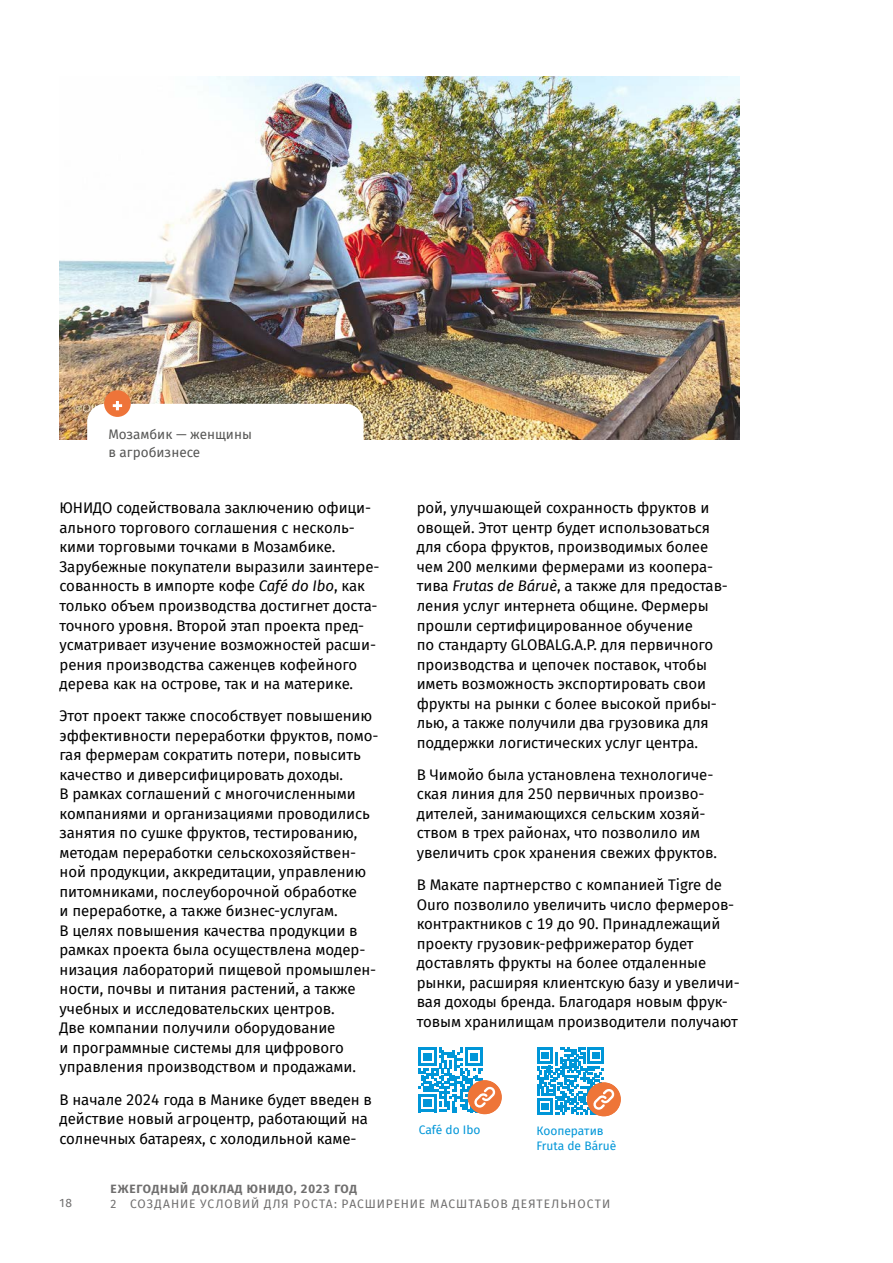
<style>
.page{position:relative;width:893px;height:1263px;background:#fff}
.page>*{position:absolute;margin:0;border:0;box-sizing:border-box;transform-origin:0 0}
.AR_body{font:15px/19.5px "Fira Sans";letter-spacing:-.005em;color:#000}
.AR_photo_caption{font:13.5px/18px "Fira Sans";color:#575756}
.t1{font:12px "Fira Sans";letter-spacing:.08em;color:#706f6f}
.AR_further_reading_b{font:12px/15px "Fira Sans";color:#0096d8}
.t2{font:700 12px "Fira Sans";letter-spacing:.07em;color:#706f6f}
.s1{font-style:italic}
</style>
<div class="page">
<img style="left:60px;top:76px;width:680px;height:364px">
<div style="left:87px;top:404px;width:277px;height:81px;background:#fff;border-radius:18px"></div>
<div style="left:104px;top:390px;width:27px;height:27px;background:#ee7439;border-radius:50%"></div>
<svg style="left:113px;top:401px;width:9px;height:9px"></svg>
<div style="left:468px;top:1080px;width:34px;height:34px;background:#ee7538;border-radius:50%"></div>
<svg style="left:418px;top:1047px;width:78px;height:65px"></svg>
<div style="left:587px;top:1082px;width:34px;height:34px;background:#ee7538;border-radius:50%"></div>
<svg style="left:537px;top:1047px;width:78px;height:67px"></svg>
<p class="AR_photo_caption" style="left:108px;top:425px;width:145px">Мозамбик — женщины в агробизнесе</p>
<p class="AR_body" style="left:60px;top:498px;width:321px;text-indent:57px">содействовала заключению офици&shy;ального торгового соглашения с несколь&shy;кими торговыми точками в Мозамбике.<br>Зарубежные покупатели выразили заинтере&shy;сованность в импорте кофе <span class="s1">Café do Ibo</span>, как только объем производства достигнет доста&shy;точного уровня. Второй этап проекта пред&shy;усматривает изучение возможностей расши&shy;рения производства саженцев кофейного дерева как на острове, так и на материке.</p>
<p class="AR_body" style="left:60px;top:706px;width:321px">Этот проект также способствует повышению эффективности переработки фруктов, помо&shy;гая фермерам сократить потери, повысить качество и диверсифицировать доходы.<br>В рамках соглашений с многочисленными компаниями и организациями проводились занятия по сушке фруктов, тестированию, методам переработки сельскохозяйствен&shy;ной продукции, аккредитации, управлению питомниками, послеуборочной обработке<br>и переработке, а также бизнес-услугам.<br>В целях повышения качества продукции в рамках проекта была осуществлена модер&shy;низация лабораторий пищевой промышлен&shy;ности, почвы и питания растений, а также учебных и исследовательских центров.<br>Две компании получили оборудование<br>и программные системы для цифрового управления производством и продажами.</p>
<p class="AR_body" style="left:60px;top:1089px;width:314px">В начале 2024 года в Манике будет введен в действие новый агроцентр, работающий на солнечных батареях, с холодильной каме-</p>
<p class="AR_body" style="left:60px;top:498px;width:24px">ЮНИДО</p>
<p class="AR_body" style="left:417px;top:498px;width:313px">рой, улучшающей сохранность фруктов и овощей. Этот центр будет использоваться для сбора фруктов, производимых более чем 200 мелкими фермерами из коопера&shy;тива <span class="s1">Frutas de Báruè</span>, а также для предостав&shy;ления услуг интернета общине. Фермеры прошли сертифицированное обучение<br>по стандарту GLOBALG.A.P. для первичного производства и цепочек поставок, чтобы иметь возможность экспортировать свои фрукты на рынки с более высокой прибы&shy;лью, а также получили два грузовика для поддержки логистических услуг центра.</p>
<p class="AR_body" style="left:417px;top:764px;width:302px">В Чимойо была установлена технологиче&shy;ская линия для 250 первичных произво&shy;дителей, занимающихся сельским хозяй&shy;ством в трех районах, что позволило им увеличить срок хранения свежих фруктов.</p>
<p class="AR_body" style="left:417px;top:875px;width:325px">В Макате партнерство с компанией Tigre de Ouro позволило увеличить число фермеров&shy;контрактников с 19 до 90. Принадлежащий проекту грузовик-рефрижератор будет доставлять фрукты на более отдаленные рынки, расширяя клиентскую базу и увеличи&shy;вая доходы бренда. Благодаря новым фрук&shy;товым хранилищам производители получают</p>
<p class="AR_further_reading_b" style="left:419px;top:1122px;width:63px">Café do Ibo</p>
<p class="AR_further_reading_b" style="left:536px;top:1123px;width:81px">Кооператив<br>Fruta de Báruè</p>
<p class="t1" style="left:60px;top:1193px;width:14px">18</p>
<p class="t2" style="left:111px;top:1179px;width:248px">ЕЖЕГОДНЫЙ ДОКЛАД ЮНИДО, 2023 ГОД</p>
<p class="t1" style="left:111px;top:1194px;width:501px">2 Создание условий для роста: расширение масштабов деятельности</p>
</div>
